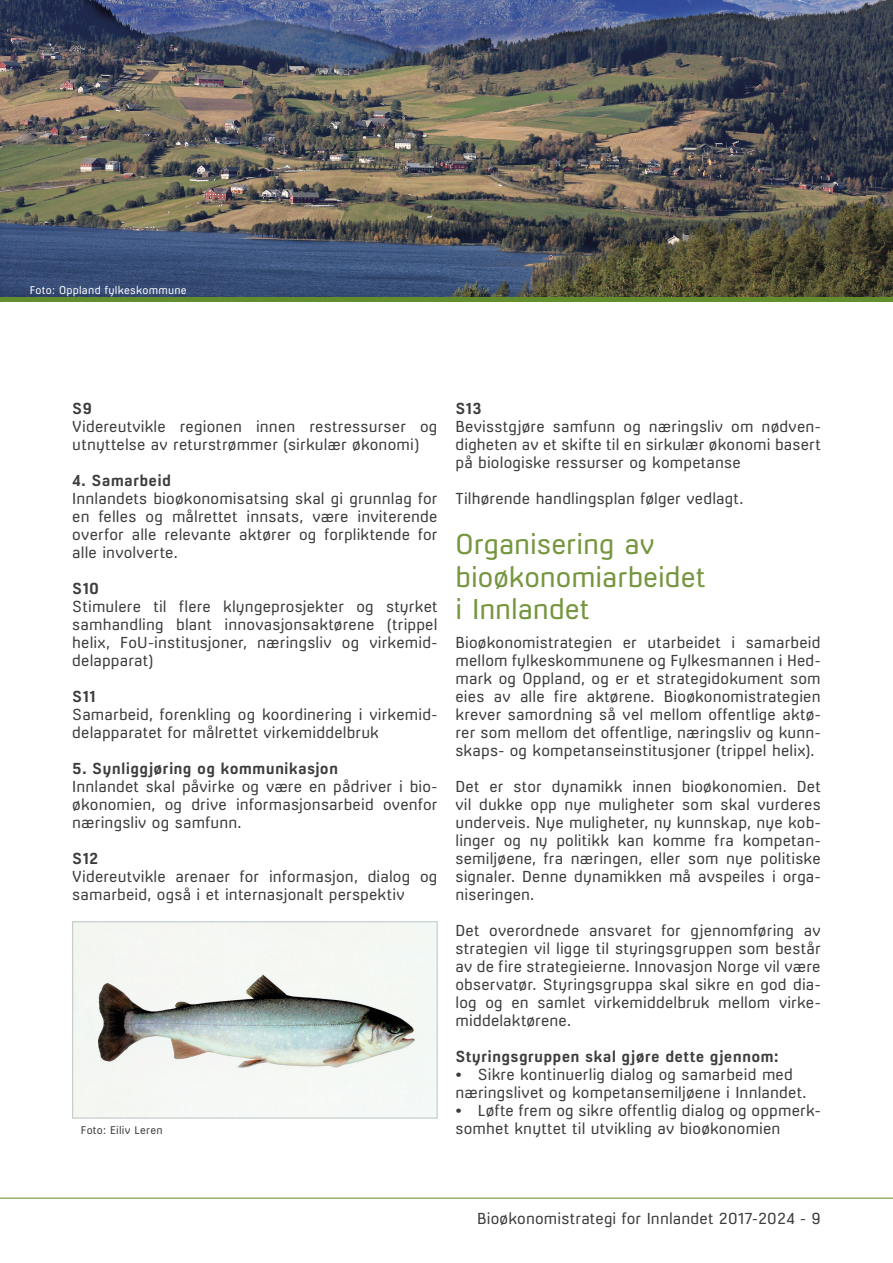
<style>
.page{position:relative;width:893px;height:1263px;background:#fff}
.page>*{position:absolute;margin:0;border:0;box-sizing:border-box;transform-origin:0 0}
.t1{font:27px/32.4px "Milibus Lt";color:#75963e}
.t2{font:15px/18px "Milibus Lt";letter-spacing:.01em;color:#3d3d3c;text-align:justify}
.t3{font:700 15px "Milibus Rg";letter-spacing:.01em;color:#3d3d3c}
.t4{font:10.5px "Milibus Lt";letter-spacing:.025em;color:#fff}
.t5{font:10.5px "Milibus Lt";letter-spacing:.025em;color:#3d3d3c}
</style>
<div class="page">
<hr style="left:0;top:1198px;width:893px;height:1px;background:#648d2e">
<img style="left:74px;top:923px;width:361px;height:193px">
<div style="left:72px;top:921px;width:365px;height:197px;border:1px solid #bcc7c4"></div>
<img style="left:0;top:0;width:893px;height:298px">
<hr style="left:0;top:298px;width:893px;height:4px;background:#648d2e">
<p class="t4" style="left:30px;top:284px;width:159px">Foto: Oppland fylkeskommune</p>
<p class="t3" style="left:72px;top:399px;width:21px">S9</p>
<p class="t2" style="left:72px;top:417px;width:367px">Videreutvikle regionen innen restressurser og utnyttelse av returstrømmer (sirkulær økonomi)</p>
<p class="t3" style="left:72px;top:471px;width:100px">4. Samarbeid</p>
<p class="t2" style="left:72px;top:489px;width:367px">Innlandets bioøkonomisatsing skal gi grunnlag for en felles og målrettet innsats, være inviterende overfor alle relevante aktører og forpliktende for alle involverte.</p>
<p class="t3" style="left:72px;top:579px;width:28px">S10</p>
<p class="t2" style="left:72px;top:597px;width:367px">Stimulere til flere klyngeprosjekter og styrket samhandling blant innovasjonsaktørene (trippel helix, FoU-institusjoner, næringsliv og virkemid&shy;delapparat)</p>
<p class="t3" style="left:72px;top:687px;width:25px">S11</p>
<p class="t2" style="left:72px;top:705px;width:367px">Samarbeid, forenkling og koordinering i virkemid&shy;delapparatet for målrettet virkemiddelbruk</p>
<p class="t3" style="left:72px;top:759px;width:267px">5. Synliggjøring og kommunikasjon</p>
<p class="t2" style="left:72px;top:777px;width:367px">Innlandet skal påvirke og være en pådriver i bio&shy;økonomien, og drive informasjonsarbeid ovenfor næringsliv og samfunn.</p>
<p class="t3" style="left:72px;top:849px;width:28px">S12</p>
<p class="t2" style="left:72px;top:867px;width:367px">Videreutvikle arenaer for informasjon, dialog og samarbeid, også i et internasjonalt perspektiv</p>
<p class="t5" style="left:81px;top:1124px;width:83px">Foto: Eiliv Leren</p>
<p class="t3" style="left:455px;top:399px;width:28px">S13</p>
<p class="t2" style="left:455px;top:417px;width:367px">Bevisstgjøre samfunn og næringsliv om nødven&shy;digheten av et skifte til en sirkulær økonomi basert på biologiske ressurser og kompetanse</p>
<p class="t2" style="left:455px;top:489px;width:289px">Tilhørende handlingsplan følger vedlagt.</p>
<h1 class="t1" style="left:455px;top:528px;width:251px">Organisering av bioøkonomiarbeidet i Innlandet</h1>
<p class="t2" style="left:455px;top:633px;width:367px">Bioøkonomistrategien er utarbeidet i samarbeid mellom fylkeskommunene og Fylkesmannen i Hed&shy;mark og Oppland, og er et strategidokument som eies av alle fire aktørene. Bioøkonomistrategien krever samordning så vel mellom offentlige aktø&shy;rer som mellom det offentlige, næringsliv og kunn&shy;skaps- og kompetanseinstitusjoner (trippel helix).</p>
<p class="t2" style="left:455px;top:777px;width:367px">Det er stor dynamikk innen bioøkonomien. Det vil dukke opp nye muligheter som skal vurderes underveis. Nye muligheter, ny kunnskap, nye kob&shy;linger og ny politikk kan komme fra kompetan&shy;semiljøene, fra næringen, eller som nye politiske signaler. Denne dynamikken må avspeiles i orga&shy;niseringen.</p>
<p class="t2" style="left:455px;top:921px;width:367px">Det overordnede ansvaret for gjennomføring av strategien vil ligge til styringsgruppen som består av de fire strategieierne. Innovasjon Norge vil være observatør. Styringsgruppa skal sikre en god dia&shy;log og en samlet virkemiddelbruk mellom virke&shy;middelaktørene.</p>
<p class="t3" style="left:455px;top:1047px;width:325px">Styringsgruppen skal gjøre dette gjennom:</p>
<p class="t2" style="left:455px;top:1065px;width:353px">• Sikre kontinuerlig dialog og samarbeid med næringslivet og kompetansemiljøene i Innlandet.</p>
<p class="t2" style="left:455px;top:1101px;width:367px">• Løfte frem og sikre offentlig dialog og oppmerk&shy;somhet knyttet til utvikling av bioøkonomien</p>
<p class="t2" style="left:477px;top:1209px;width:345px">Bioøkonomistrategi for Innlandet 2017-2024 - 9</p>
</div>
